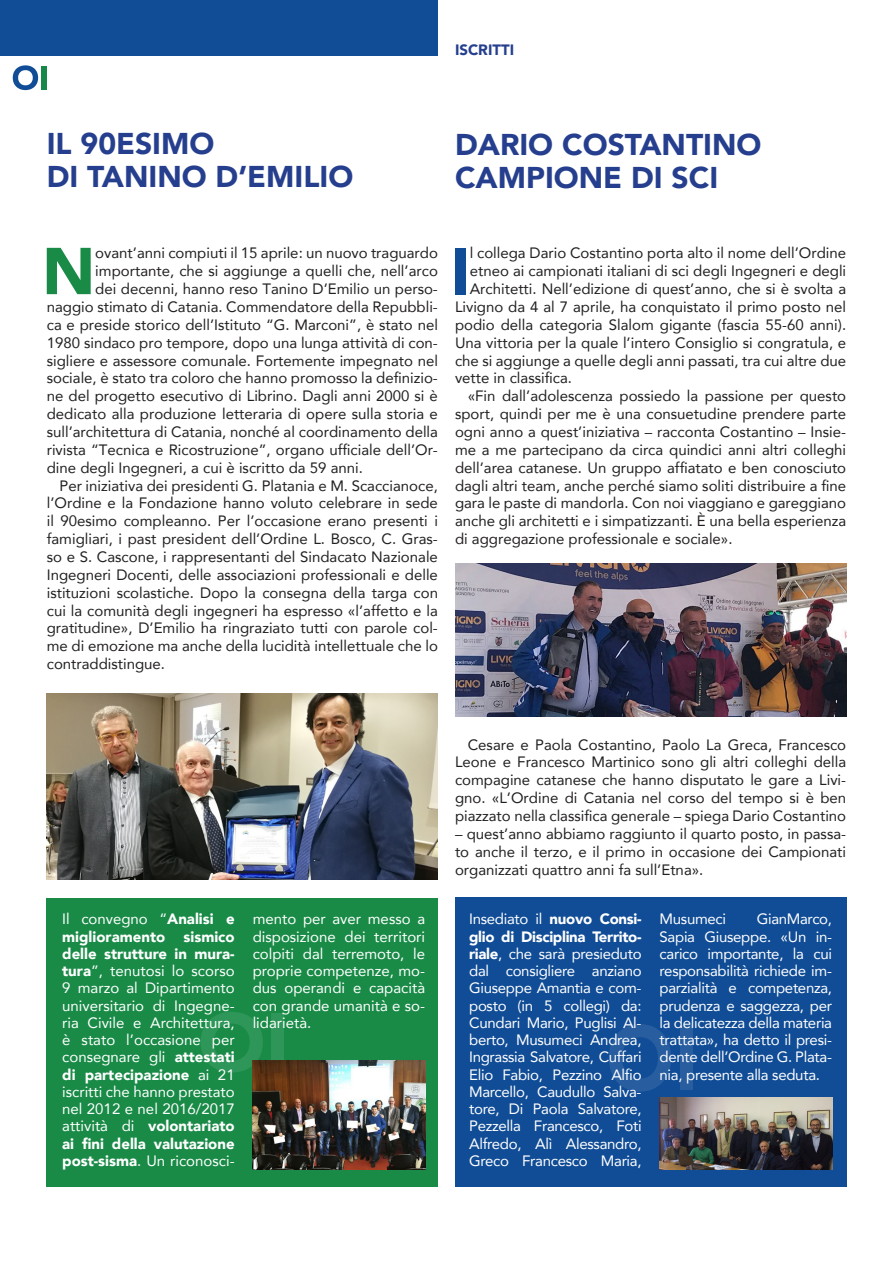
<style>
.page{position:relative;width:893px;height:1263px;background:#fff}
.page>*{position:absolute;margin:0;border:0;box-sizing:border-box;transform-origin:0 0}
.t1{font:900 65.4px "Avenir";color:#198b47}
.t2{font:900 65.4px "Avenir";color:#114d96}
.t3{font:900 30px "Avenir";color:#253f8e}
.t4{font:15px/17.9px "Avenir";color:#231f20;text-align:justify}
.t5{font:15px/17.2px "Avenir";letter-spacing:-.02em;color:#fff;text-align:justify}
.t6{font:900 15px "Avenir";color:#253f8e}
.s1{font-weight:900}
</style>
<div class="page">
<div style="left:47px;top:898px;width:391px;height:288px;background:#198b47"></div>
<div style="left:271px;top:1013px;width:13px;height:58px;background:#2f9659"></div>
<svg style="left:201px;top:1012px;width:62px;height:60px"></svg>
<div style="left:455px;top:897px;width:391px;height:289px;background:#114d96"></div>
<div style="left:680px;top:1026px;width:12px;height:64px;background:#285ea0"></div>
<svg style="left:609px;top:1024px;width:62px;height:68px"></svg>
<div style="left:42px;top:66px;width:5px;height:23px;background:#15884a"></div>
<svg style="left:13px;top:65px;width:25px;height:25px"></svg>
<div style="left:0;top:0;width:438px;height:55px;background:#114d96"></div>
<img style="left:47px;top:693px;width:391px;height:186px">
<img style="left:455px;top:563px;width:391px;height:153px">
<img style="left:660px;top:1097px;width:172px;height:73px">
<img style="left:253px;top:1060px;width:172px;height:110px">
<p class="t6" style="left:455px;top:37px;width:61px">ISCRITTI</p>
<p class="t3" style="left:47px;top:118px;width:169px">IL 90ESIMO</p>
<p class="t3" style="left:47px;top:151px;width:308px">DI TANINO D’EMILIO</p>
<p class="t3" style="left:455px;top:119px;width:308px">DARIO COSTANTINO</p>
<p class="t3" style="left:455px;top:152px;width:265px">CAMPIONE DI SCI</p>
<p class="t1" style="left:42px;top:215px;width:55px">N</p>
<p class="t4" style="left:95px;top:244px;width:344px">ovant’anni compiuti il 15 aprile: un nuovo traguardo</p>
<p class="t4" style="left:95px;top:262px;width:344px">importante, che si aggiunge a quelli che, nell’arco</p>
<p class="t4" style="left:95px;top:280px;width:344px">dei decenni, hanno reso Tanino D’Emilio un perso-</p>
<p class="t4" style="left:47px;top:297px;width:393px">naggio stimato di Catania. Commendatore della Repubbli-</p>
<p class="t4" style="left:47px;top:315px;width:393px">ca e preside storico dell’Istituto “G. Marconi”, è stato nel</p>
<p class="t4" style="left:47px;top:333px;width:393px">1980 sindaco pro tempore, dopo una lunga attività di con-</p>
<p class="t4" style="left:47px;top:351px;width:393px">sigliere e assessore comunale. Fortemente impegnato nel</p>
<p class="t4" style="left:47px;top:369px;width:393px">sociale, è stato tra coloro che hanno promosso la definizio-</p>
<p class="t4" style="left:47px;top:387px;width:393px">ne del progetto esecutivo di Librino. Dagli anni 2000 si è</p>
<p class="t4" style="left:47px;top:405px;width:393px">dedicato alla produzione letteraria di opere sulla storia e</p>
<p class="t4" style="left:47px;top:422px;width:393px">sull’architettura di Catania, nonché al coordinamento della</p>
<p class="t4" style="left:47px;top:440px;width:393px">rivista “Tecnica e Ricostruzione”, organo ufficiale dell’Or-</p>
<p class="t4" style="left:47px;top:458px;width:318px">dine degli Ingegneri, a cui è iscritto da 59 anni.</p>
<p class="t4" style="left:47px;top:476px;width:393px;text-indent:13px">Per iniziativa dei presidenti G. Platania e M. Scaccianoce, l’Ordine e la Fondazione hanno voluto celebrare in sede il 90esimo compleanno. Per l’occasione erano presenti i famigliari, i past president dell’Ordine L. Bosco, C. Gras&shy;so e S. Cascone, i rappresentanti del Sindacato Nazionale Ingegneri Docenti, delle associazioni professionali e delle istituzioni scolastiche. Dopo la consegna della targa con cui la comunità degli ingegneri ha espresso «l’affetto e la gratitudine», D’Emilio ha ringraziato tutti con parole col&shy;me di emozione ma anche della lucidità intellettuale che lo contraddistingue.</p>
<p class="t2" style="left:450px;top:215px;width:21px">I</p>
<p class="t4" style="left:470px;top:244px;width:378px">l collega Dario Costantino porta alto il nome dell’Ordine</p>
<p class="t4" style="left:470px;top:262px;width:378px">etneo ai campionati italiani di sci degli Ingegneri e degli</p>
<p class="t4" style="left:470px;top:280px;width:378px">Architetti. Nell’edizione di quest’anno, che si è svolta a</p>
<p class="t4" style="left:455px;top:297px;width:393px">Livigno da 4 al 7 aprile, ha conquistato il primo posto nel</p>
<p class="t4" style="left:455px;top:315px;width:393px">podio della categoria Slalom gigante (fascia 55-60 anni).</p>
<p class="t4" style="left:455px;top:333px;width:393px">Una vittoria per la quale l’intero Consiglio si congratula, e</p>
<p class="t4" style="left:455px;top:351px;width:393px">che si aggiunge a quelle degli anni passati, tra cui altre due</p>
<p class="t4" style="left:455px;top:369px;width:118px">vette in classifica.</p>
<p class="t4" style="left:455px;top:387px;width:393px;text-indent:13px">«Fin dall’adolescenza possiedo la passione per questo sport, quindi per me è una consuetudine prendere parte ogni anno a quest’iniziativa – racconta Costantino – Insie&shy;me a me partecipano da circa quindici anni altri colleghi dell’area catanese. Un gruppo affiatato e ben conosciuto dagli altri team, anche perché siamo soliti distribuire a fine gara le paste di mandorla. Con noi viaggiano e gareggiano anche gli architetti e i simpatizzanti. È una bella esperienza di aggregazione professionale e sociale».</p>
<p class="t4" style="left:455px;top:735px;width:393px;text-indent:13px">Cesare e Paola Costantino, Paolo La Greca, Francesco Leone e Francesco Martinico sono gli altri colleghi della compagine catanese che hanno disputato le gare a Livi&shy;gno. «L’Ordine di Catania nel corso del tempo si è ben piazzato nella classifica generale – spiega Dario Costantino</p>
<p class="t4" style="left:455px;top:824px;width:393px">– quest’anno abbiamo raggiunto il quarto posto, in passa&shy;to anche il terzo, e il primo in occasione dei Campionati organizzati quattro anni fa sull’Etna».</p>
<p class="t5" style="left:62px;top:910px;width:174px">Il convegno “<span class="s1">Analisi e miglioramento sismico delle strutture in mura&shy;tura</span>”, tenutosi lo scorso 9 marzo al Dipartimento universitario di Ingegne&shy;ria Civile e Architettura, è stato l’occasione per consegnare gli <span class="s1">attestati di partecipazione</span> ai 21 iscritti che hanno prestato nel 2012 e nel 2016/2017 attività di <span class="s1">volontariato ai fini della valutazione post-sisma</span>. Un riconosci-</p>
<p class="t5" style="left:253px;top:910px;width:174px">mento per aver messo a disposizione dei territori colpiti dal terremoto, le proprie competenze, mo&shy;dus operandi e capacità con grande umanità e so&shy;lidarietà.</p>
<p class="t5" style="left:469px;top:910px;width:174px">Insediato il <span class="s1">nuovo Consi&shy;glio di Disciplina Territo&shy;riale</span>, che sarà presieduto dal consigliere anziano Giuseppe Amantia e com&shy;posto (in 5 collegi) da:<br>Cundari Mario, Puglisi Al&shy;berto, Musumeci Andrea, Ingrassia Salvatore, Cuffari Elio Fabio, Pezzino Alfio Marcello, Caudullo Salva&shy;tore, Di Paola Salvatore, Pezzella Francesco, Foti Alfredo, Alì Alessandro, Greco Francesco Maria,</p>
<p class="t5" style="left:660px;top:910px;width:68px">Musumeci</p>
<p class="t5" style="left:660px;top:910px;width:174px;text-indent:97px">GianMarco, Sapia Giuseppe. «Un in&shy;carico importante, la cui responsabilità richiede im&shy;parzialità e competenza, prudenza e saggezza, per la delicatezza della materia trattata», ha detto il presi&shy;dente dell’Ordine G. Plata&shy;nia, presente alla seduta.</p>
</div>
